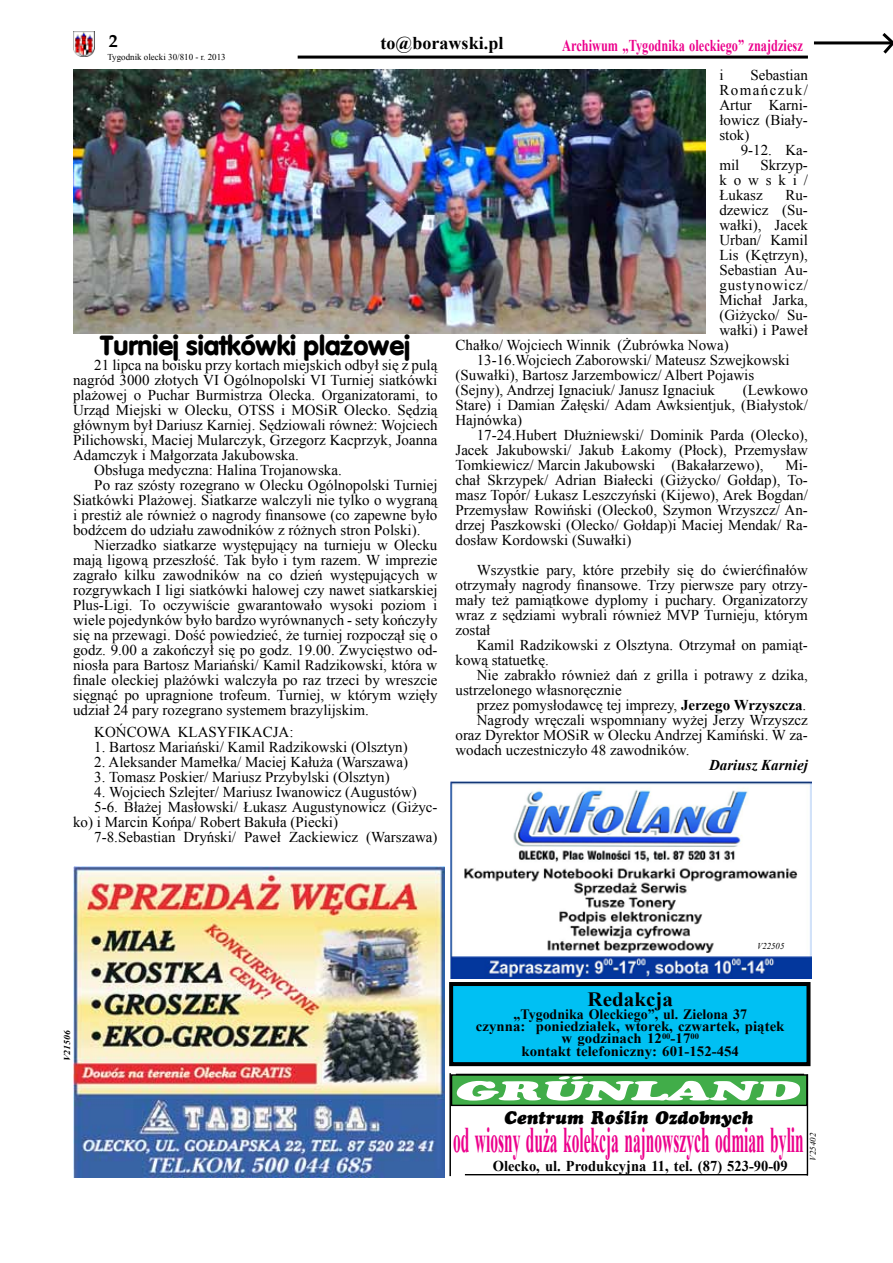
<style>
.page{position:relative;width:893px;height:1263px;background:#fff}
.page>*{position:absolute;margin:0;border:0;box-sizing:border-box;transform-origin:0 0}
.t1{font:700 36px "Times New Roman";color:#ec008c;scale:.43 1}
.t2{font:700 27px "Vogue";color:#000}
.t3{font:italic 27px "Cupertino";color:#fff;scale:2.06 1}
.t4{font:700 20.25px "Times New Roman";color:#000;scale:1.04 1}
.t5{font:italic 18px "Cupertino";letter-spacing:.005em;color:#000;scale:.96 1}
.t6{font:700 18px "Times New Roman";letter-spacing:.005em;color:#000}
.t7{font:700 18px "Palm Springs";color:#000}
.t8{font:700 16.5px "Times New Roman";color:#ec008c;scale:.75 1}
.t9{font:15px/15px "Times New Roman";color:#000;text-align:justify}
.t10{font:700 15px "Times New Roman";color:#000;scale:.96 1}
.t11{font:italic 700 15px "Times New Roman";color:#000}
.t12{font:15px "Times New Roman";letter-spacing:.05em;color:#000}
.t13{font:700 14.25px/12.5px "Times New Roman";color:#000;text-align:center}
.t14{font:9px "Times New Roman";color:#000}
.t15{font:italic 700 9px "Times New Roman";color:#000;scale:1.08 1}
.t16{font:italic 9px "Times New Roman";color:#000}
.t17{font:italic 8.55px "Times New Roman";color:#000;scale:1.05 1}
.s1{font-weight:700}
</style>
<div class="page">
<img style="left:73px;top:32px;width:21px;height:25px">
<hr style="left:298px;top:56px;width:510px;height:3px;background:#000">
<div style="left:451px;top:984px;width:357px;height:80px;background:#00c0f3"></div>
<div style="left:449px;top:982px;width:361px;height:84px;border:4px solid #000"></div>
<div style="left:452px;top:1075px;width:355px;height:30px;background:#41ad49"></div>
<div style="left:451px;top:1074px;width:357px;height:32px;border:1px solid #000"></div>
<hr style="left:807px;top:1074px;width:1px;height:101px;background:#000">
<hr style="left:449px;top:1073px;width:2px;height:103px;background:#000">
<hr style="left:465px;top:1174px;width:343px;height:1px;background:#000">
<hr style="left:456px;top:1074px;width:348px;height:1px;background:#000">
<hr style="left:814px;top:41px;width:79px;height:3px;background:#000">
<svg style="left:879px;top:33px;width:14px;height:21px"></svg>
<img style="left:73px;top:866px;width:372px;height:311px">
<img style="left:451px;top:781px;width:361px;height:198px">
<img style="left:73px;top:70px;width:633px;height:264px">
<p class="t7" style="left:109px;top:30px;width:10px">2</p>
<p class="t6" style="left:381px;top:31px;width:124px">to@borawski.pl</p>
<p class="t14" style="left:107px;top:51px;width:120px">Tygodnik olecki 30/810 - r. 2013</p>
<p class="t8" style="left:562px;top:34px;width:322px">Archiwum „Tygodnika oleckiego” znajdziesz</p>
<h2 class="t2" style="left:100px;top:328px;width:311px">Turniej siatkówki plażowej</h2>
<p class="t9" style="left:94px;top:357px;width:345px">21 lipca na boisku przy kortach miejskich odbył się z pulą</p>
<p class="t9" style="left:73px;top:372px;width:366px">nagród 3000 złotych VI Ogólnopolski VI Turniej siatkówki</p>
<p class="t9" style="left:73px;top:387px;width:366px">plażowej o Puchar Burmistrza Olecka. Organizatorami, to</p>
<p class="t9" style="left:73px;top:402px;width:366px">Urząd Miejski w Olecku, OTSS i MOSiR Olecko. Sędzią</p>
<p class="t9" style="left:73px;top:417px;width:366px">głównym był Dariusz Karniej. Sędziowali równeż: Wojciech</p>
<p class="t9" style="left:73px;top:432px;width:366px">Pilichowski, Maciej Mularczyk, Grzegorz Kacprzyk, Joanna</p>
<p class="t9" style="left:73px;top:447px;width:227px">Adamczyk i Małgorzata Jakubowska.</p>
<p class="t9" style="left:94px;top:462px;width:249px">Obsługa medyczna: Halina Trojanowska.</p>
<p class="t9" style="left:94px;top:477px;width:345px">Po raz szósty rozegrano w Olecku Ogólnopolski Turniej</p>
<p class="t9" style="left:73px;top:492px;width:366px">Siatkówki Plażowej. Siatkarze walczyli nie tylko o wygraną</p>
<p class="t9" style="left:73px;top:507px;width:366px">i prestiż ale również o nagrody finansowe (co zapewne było</p>
<p class="t9" style="left:73px;top:522px;width:349px">bodźcem do udziału zawodników z różnych stron Polski).</p>
<p class="t9" style="left:94px;top:537px;width:345px">Nierzadko siatkarze występujący na turnieju w Olecku</p>
<p class="t9" style="left:73px;top:552px;width:366px">mają ligową przeszłość. Tak było i tym razem. W imprezie</p>
<p class="t9" style="left:73px;top:567px;width:366px">zagrało kilku zawodników na co dzień występujących w</p>
<p class="t9" style="left:73px;top:582px;width:366px">rozgrywkach I ligi siatkówki halowej czy nawet siatkarskiej</p>
<p class="t9" style="left:73px;top:597px;width:366px">Plus-Ligi. To oczywiście gwarantowało wysoki poziom i</p>
<p class="t9" style="left:73px;top:612px;width:366px">wiele pojedynków było bardzo wyrównanych - sety kończyły</p>
<p class="t9" style="left:73px;top:627px;width:366px">się na przewagi. Dość powiedzieć, że turniej rozpoczął się o</p>
<p class="t9" style="left:73px;top:642px;width:366px">godz. 9.00 a zakończył się po godz. 19.00. Zwycięstwo od-</p>
<p class="t9" style="left:73px;top:657px;width:366px">niosła para Bartosz Mariański/ Kamil Radzikowski, która w</p>
<p class="t9" style="left:73px;top:672px;width:366px">finale oleckiej plażówki walczyła po raz trzeci by wreszcie</p>
<p class="t9" style="left:73px;top:687px;width:366px">sięgnąć po upragnione trofeum. Turniej, w którym wzięły</p>
<p class="t9" style="left:73px;top:702px;width:297px">udział 24 pary rozegrano systemem brazylijskim.</p>
<p class="t9" style="left:94px;top:725px;width:201px">KOŃCOWA KLASYFIKACJA:</p>
<p class="t9" style="left:94px;top:740px;width:315px">1. Bartosz Mariański/ Kamil Radzikowski (Olsztyn)</p>
<p class="t9" style="left:94px;top:755px;width:315px">2. Aleksander Mamełka/ Maciej Kałuża (Warszawa)</p>
<p class="t9" style="left:94px;top:770px;width:297px">3. Tomasz Poskier/ Mariusz Przybylski (Olsztyn)</p>
<p class="t9" style="left:94px;top:785px;width:324px">4. Wojciech Szlejter/ Mariusz Iwanowicz (Augustów)</p>
<p class="t9" style="left:94px;top:800px;width:345px">5-6. Błażej Masłowski/ Łukasz Augustynowicz (Giżyc-</p>
<p class="t9" style="left:73px;top:815px;width:266px">ko) i Marcin Końpa/ Robert Bakuła (Piecki)</p>
<p class="t9" style="left:94px;top:830px;width:345px">7-8.Sebastian Dryński/ Paweł Zackiewicz (Warszawa)</p>
<p class="t9" style="left:719px;top:68px;width:90px;text-indent:31px">Sebastian Romańczuk/ Artur Karni&shy;łowicz (Biały&shy;stok)</p>
<p class="t9" style="left:741px;top:143px;width:69px">9-12. Ka-</p>
<p class="t9" style="left:719px;top:158px;width:22px">mil</p>
<p class="t9" style="left:719px;top:68px;width:6px">i</p>
<p class="t9" style="left:719px;top:158px;width:90px;text-indent:41px">Skrzyp&shy;kowski/ Łukasz</p>
<p class="t9" style="left:785px;top:188px;width:24px">Ru-</p>
<p class="t9" style="left:719px;top:203px;width:90px">dzewicz (Su-</p>
<p class="t9" style="left:719px;top:218px;width:90px">wałki), Jacek</p>
<p class="t9" style="left:719px;top:233px;width:90px">Urban/ Kamil</p>
<p class="t9" style="left:719px;top:248px;width:90px">Lis (Kętrzyn),</p>
<p class="t9" style="left:719px;top:263px;width:90px">Sebastian Au-</p>
<p class="t12" style="left:719px;top:275px;width:90px">gustynowicz/</p>
<p class="t9" style="left:719px;top:293px;width:90px">Michał Jarka,</p>
<p class="t9" style="left:719px;top:308px;width:90px">(Giżycko/ Su-</p>
<p class="t9" style="left:719px;top:323px;width:90px">wałki) i Paweł</p>
<p class="t9" style="left:455px;top:338px;width:275px">Chałko/ Wojciech Winnik (Żubrówka Nowa)</p>
<p class="t9" style="left:477px;top:353px;width:314px">13-16.Wojciech Zaborowski/ Mateusz Szwejkowski</p>
<p class="t9" style="left:455px;top:368px;width:300px">(Suwałki), Bartosz Jarzembowicz/ Albert Pojawis</p>
<p class="t9" style="left:455px;top:383px;width:261px">(Sejny), Andrzej Ignaciuk/ Janusz Ignaciuk</p>
<p class="t9" style="left:455px;top:383px;width:354px;text-indent:287px">(Lewkowo Stare) i Damian Załęski/ Adam Awksientjuk, (Białystok/ Hajnówka)</p>
<p class="t9" style="left:455px;top:428px;width:354px;text-indent:21px">17-24.Hubert Dłużniewski/ Dominik Parda (Olecko), Jacek Jakubowski/ Jakub Łakomy (Płock), Przemysław Tomkiewicz/ Marcin Jakubowski (Bakałarzewo),</p>
<p class="t9" style="left:455px;top:458px;width:354px;text-indent:330px">Mi&shy;chał Skrzypek/ Adrian Białecki (Giżycko/ Gołdap), To&shy;masz Topór/ Łukasz Leszczyński (Kijewo), Arek Bogdan/ Przemysław Rowiński (Olecko0, Szymon Wrzyszcz/ An&shy;drzej Paszkowski (Olecko/ Gołdap)i Maciej Mendak/ Ra&shy;dosław Kordowski (Suwałki)</p>
<p class="t9" style="left:455px;top:563px;width:354px;text-indent:21px">Wszystkie pary, które przebiły się do ćwierćfinałów otrzymały nagrody finansowe. Trzy pierwsze pary otrzy&shy;mały też pamiątkowe dyplomy i puchary. Organizatorzy wraz z sędziami wybrali również MVP Turnieju, którym został</p>
<p class="t9" style="left:455px;top:638px;width:354px;text-indent:21px">Kamil Radzikowski z Olsztyna. Otrzymał on pamiąt&shy;kową statuetkę.</p>
<p class="t9" style="left:455px;top:668px;width:354px;text-indent:21px">Nie zabrakło również dań z grilla i potrawy z dzika, ustrzelonego własnoręcznie</p>
<p class="t9" style="left:477px;top:698px;width:331px">przez pomysłodawcę tej imprezy, <span class="s1">Jerzego Wrzyszcza</span>.</p>
<p class="t9" style="left:477px;top:713px;width:333px">Nagrody wręczali wspomniany wyżej Jerzy Wrzyszcz</p>
<p class="t9" style="left:455px;top:728px;width:354px">oraz Dyrektor MOSiR w Olecku Andrzej Kamiński. W za-</p>
<p class="t9" style="left:455px;top:743px;width:235px">wodach uczestniczyło 48 zawodników.</p>
<p class="t11" style="left:709px;top:755px;width:100px">Dariusz Karniej</p>
<p class="t15" style="left:61px;top:1061px;width:30px;rotate:-90deg">V21506</p>
<p class="t16" style="left:757px;top:940px;width:29px">V22505</p>
<h3 class="t4" style="left:587px;top:985px;width:84px">Redakcja</h3>
<p class="t13" style="left:476px;top:1007px;width:310px">„Tygodnika Oleckiego”, ul. Zielona 37<br>czynna: poniedziałek, wtorek, czwartek, piątek w godzinach 12<sup>00</sup>-17<sup>00<br></sup>kontakt telefoniczny: 601-152-454</p>
<h2 class="t3" style="left:455px;top:1075px;width:169px">GRÜNLAND</h2>
<p class="t5" style="left:504px;top:1107px;width:260px">Centrum Roślin Ozdobnych</p>
<p class="t10" style="left:493px;top:1155px;width:309px">Olecko, ul. Produkcyjna 11, tel. (87) 523-90-09</p>
<h1 class="t1" style="left:453px;top:1115px;width:817px">od wiosny duża kolekcja najnowszych odmian bylin</h1>
<p class="t17" style="left:807px;top:1161px;width:28px;rotate:-90deg">V25402</p>
</div>
